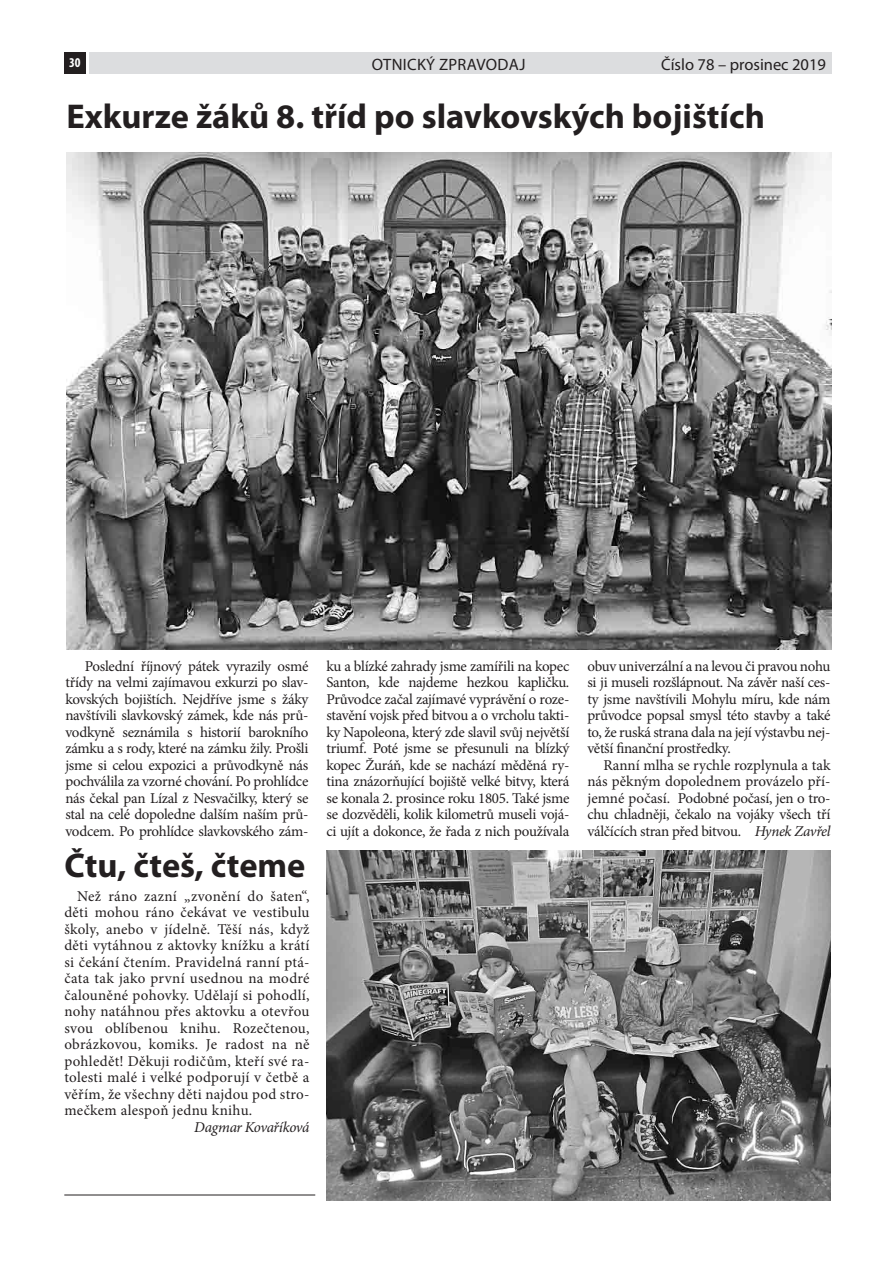
<style>
.page{position:relative;width:893px;height:1263px;background:#fff}
.page>*{position:absolute;margin:0;border:0;box-sizing:border-box;transform-origin:0 0}
.t1{font:700 34.5px "Myriad Pro";color:#231f20}
.t2{font:16.5px "Myriad Pro";color:#231f20}
.t3{font:16.5px "Myriad Pro";letter-spacing:.02em;color:#231f20}
.t4{font:15px/16.5px "Minion Pro";letter-spacing:-.02em;color:#231f20;text-align:justify}
.t5{font:italic 15px "Minion Pro";letter-spacing:-.025em;color:#231f20}
.t6{font:700 condensed 13.5px "Myriad Pro";color:#fff}
.s1{font-style:italic}
</style>
<div class="page">
<div style="left:89px;top:52px;width:743px;height:22px;background:#dcdddf"></div>
<div style="left:64px;top:52px;width:22px;height:22px;background:#231f20"></div>
<img style="left:326px;top:851px;width:504px;height:349px">
<hr style="left:64px;top:1194px;width:251px;height:1px;background:#231f20">
<img style="left:66px;top:152px;width:766px;height:497px">
<p class="t6" style="left:69px;top:54px;width:13px">30</p>
<p class="t3" style="left:372px;top:54px;width:155px">OTNICKÝ ZPRAVODAJ</p>
<p class="t2" style="left:661px;top:54px;width:166px">ČÍSLO 78 – PROSINEC 2019</p>
<h1 class="t1" style="left:66px;top:94px;width:700px">Exkurze žáků 8. tříd po slavkovských bojištích</h1>
<p class="t4" style="left:65px;top:658px;width:245px;text-indent:20px">Poslední říjnový pátek vyrazily osmé třídy na velmi zajímavou exkurzi po slav&shy;kovských bojištích. Nejdříve jsme s žáky navštívili slavkovský zámek, kde nás prů&shy;vodkyně seznámila s historií barokního zámku a s rody, které na zámku žily. Prošli jsme si celou expozici a průvodkyně nás pochválila za vzorné chování. Po prohlídce nás čekal pan Lízal z Nesvačilky, který se stal na celé dopoledne dalším naším prů&shy;vodcem. Po prohlídce slavkovského zám-</p>
<p class="t4" style="left:326px;top:658px;width:245px">ku a blízké zahrady jsme zamířili na kopec Santon, kde najdeme hezkou kapličku.<br>Průvodce začal zajímavé vyprávění o roze&shy;stavění vojsk před bitvou a o vrcholu takti&shy;ky Napoleona, který zde slavil svůj největší triumf. Poté jsme se přesunuli na blízký kopec Žuráň, kde se nachází měděná ry&shy;tina znázorňující bojiště velké bitvy, která se konala 2. prosince roku 1805. Také jsme se dozvěděli, kolik kilometrů museli vojá&shy;ci ujít a dokonce, že řada z nich používala</p>
<p class="t4" style="left:587px;top:658px;width:245px">obuv univerzální a na levou či pravou nohu si ji museli rozšlápnout. Na závěr naší ces&shy;ty jsme navštívili Mohylu míru, kde nám průvodce popsal smysl této stavby a také to, že ruská strana dala na její výstavbu nej&shy;větší finanční prostředky.</p>
<p class="t4" style="left:587px;top:757px;width:245px;text-indent:16px">Ranní mlha se rychle rozplynula a tak nás pěkným dopolednem provázelo pří&shy;jemné počasí. Podobné počasí, jen o tro&shy;chu chladněji, čekalo na vojáky všech tří válčících stran před bitvou. <span class="s1">Hynek Zavřel</span></p>
<h1 class="t1" style="left:64px;top:843px;width:243px">Čtu, čteš, čteme</h1>
<p class="t4" style="left:64px;top:888px;width:247px;text-indent:13px">Než ráno zazní „zvonění do šaten“, děti mohou ráno čekávat ve vestibulu školy, anebo v jídelně. Těší nás, když děti vytáhnou z aktovky knížku a krátí si čekání čtením. Pravidelná ranní ptá&shy;čata tak jako první usednou na modré čalouněné pohovky. Udělají si pohodlí, nohy natáhnou přes aktovku a otevřou svou oblíbenou knihu. Rozečtenou, obrázkovou, komiks. Je radost na ně pohledět! Děkuji rodičům, kteří své ra&shy;tolesti malé i velké podporují v četbě a věřím, že všechny děti najdou pod stro&shy;mečkem alespoň jednu knihu.</p>
<p class="t5" style="left:194px;top:1117px;width:117px">Dagmar Kovaříková</p>
</div>
